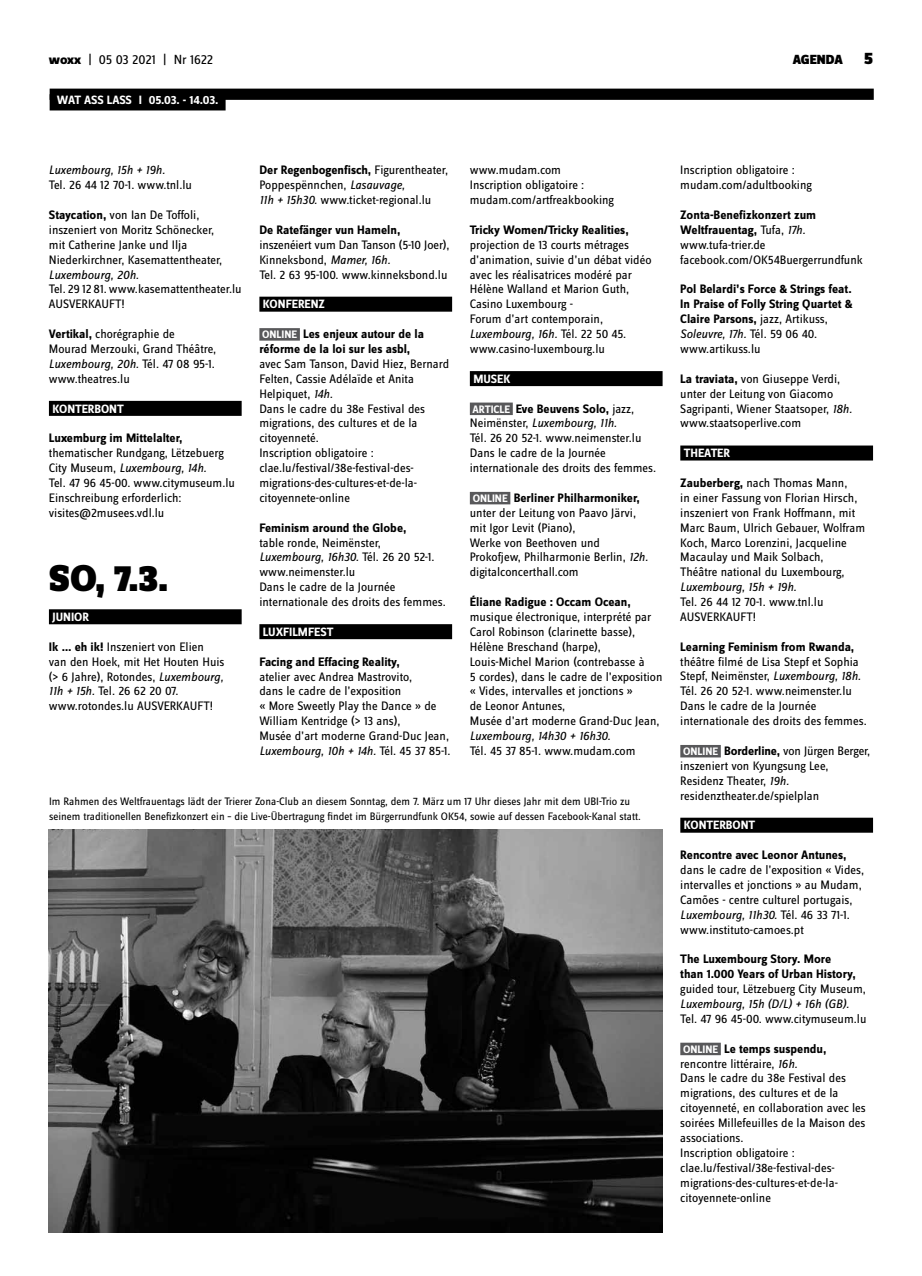
<style>
.page{position:relative;width:922px;height:1276px;background:#fff}
.page>*{position:absolute;margin:0;border:0;box-sizing:border-box;transform-origin:0 0}
.t1{font:900 38.75px "Zine Slab Dis";color:#000}
.t2{font:13.75px "Zine Sans Dis";letter-spacing:-.01em;color:#000}
.t3{font:900 13.75px "Zine Sans Dis";color:#000}
.t4{font:12.75px/14.9px "Zine Sans Dis";color:#000}
.t5{font:700 12.75px/14.9px "Zine Sans Dis";color:#000}
.t6{font:italic 12.75px "Zine Sans Dis";color:#000}
.t7{font:700 12.5px "Zine Sans Dis";color:#fff}
.t8{font:11.25px/14.9px "Zine Sans Dis";color:#000}
.s1{font-weight:800}
.s2{font-size:17.5px}
.s3{font-weight:700}
.s4{font-style:italic}
.s5{font-size:11.25px;color:#fff}
.s6{font-weight:700;font-size:11.25px;color:#fff}
.s7{font-weight:400}
.s8{font-weight:400;font-style:italic}
</style>
<div class="page">
<div style="left:50px;top:89px;width:823px;height:11px;background:#000"></div>
<div style="left:50px;top:94px;width:175px;height:16px;background:#000"></div>
<div style="left:680px;top:445px;width:192px;height:15px;background:#000"></div>
<div style="left:680px;top:745px;width:40px;height:12px;background:#58585a"></div>
<div style="left:680px;top:817px;width:192px;height:15px;background:#000"></div>
<div style="left:680px;top:1042px;width:40px;height:13px;background:#58585a"></div>
<div style="left:469px;top:371px;width:193px;height:15px;background:#000"></div>
<div style="left:469px;top:402px;width:43px;height:13px;background:#58585a"></div>
<div style="left:469px;top:492px;width:41px;height:12px;background:#58585a"></div>
<div style="left:49px;top:401px;width:192px;height:15px;background:#000"></div>
<div style="left:49px;top:609px;width:192px;height:15px;background:#000"></div>
<div style="left:259px;top:297px;width:193px;height:15px;background:#000"></div>
<div style="left:259px;top:328px;width:41px;height:13px;background:#58585a"></div>
<div style="left:259px;top:624px;width:193px;height:15px;background:#000"></div>
<img style="left:49px;top:829px;width:613px;height:403px">
<p class="t2" style="left:49px;top:53px;width:166px"><span class="s1">woxx</span> | 05 03 2021 | Nr 1622</p>
<p class="t3" style="left:792px;top:52px;width:82px">AGENDA <span class="s2">5</span></p>
<p class="t7" style="left:57px;top:93px;width:35px">WAT ASS</p>
<p class="t7" style="left:107px;top:93px;width:12px">LASS</p>
<p class="t7" style="left:139px;top:93px;width:81px">I 05.03. - 14.03.</p>
<p class="t4" style="left:259px;top:163px;width:190px"><span class="s3">Der Regenbogenfisch,</span> Figurentheater,<br>Poppespënnchen, <span class="s4">Lasauvage,<br>11h + 15h30.</span> www.ticket-regional.lu</p>
<p class="t5" style="left:259px;top:223px;width:143px">De Ratefänger vun Hameln,</p>
<p class="t4" style="left:259px;top:238px;width:191px">inszenéiert vum Dan Tanson (5-10 Joer),<br>Kinneksbond, <span class="s4">Mamer, 16h.<br></span>Tel. 2 63 95-100. www.kinneksbond.lu</p>
<p class="t7" style="left:263px;top:298px;width:64px">konferenz</p>
<p class="t5" style="left:259px;top:327px;width:166px"><span class="s5">ONLINE</span> Les enjeux autour de la réforme de la loi sur les asbl,</p>
<p class="t4" style="left:259px;top:357px;width:191px">avec Sam Tanson, David Hiez, Bernard<br>Felten, Cassie Adélaïde et Anita<br>Helpiquet, <span class="s4">14h.<br></span>Dans le cadre du 38e Festival des migrations, des cultures et de la citoyenneté.<br>Inscription obligatoire : clae.lu/festival/38e-festival-des&shy;migrations-des-cultures-et-de-la&shy;citoyennete-online</p>
<p class="t5" style="left:259px;top:520px;width:148px">Feminism around the Globe,</p>
<p class="t4" style="left:259px;top:535px;width:188px">table ronde, Neimënster,<br><span class="s4">Luxembourg, 16h30.</span> Tél. 26 20 52-1. www.neimenster.lu<br>Dans le cadre de la Journée internationale des droits des femmes.</p>
<p class="t7" style="left:263px;top:625px;width:69px">luxfilmfest</p>
<p class="t5" style="left:259px;top:654px;width:142px">Facing and Effacing Reality,</p>
<p class="t4" style="left:259px;top:669px;width:193px">atelier avec Andrea Mastrovito,<br>dans le cadre de l’exposition<br>« More Sweetly Play the Dance » de William Kentridge (&gt; 13 ans),<br>Musée d’art moderne Grand-Duc Jean, <span class="s4">Luxembourg, 10h + 14h.</span> Tél. 45 37 85-1.</p>
<p class="t8" style="left:49px;top:794px;width:593px">Im Rahmen des Weltfrauentags lädt der Trierer Zona-Club an diesem Sonntag, dem 7. März um 17 Uhr dieses Jahr mit dem UBI-Trio zu seinem traditionellen Benefizkonzert ein – die Live-Übertragung findet im Bürgerrundfunk OK54, sowie auf dessen Facebook-Kanal statt.</p>
<p class="t6" style="left:49px;top:163px;width:118px">Luxembourg, 15h + 19h.</p>
<p class="t4" style="left:49px;top:178px;width:145px">Tel. 26 44 12 70-1. www.tnl.lu</p>
<p class="t4" style="left:49px;top:208px;width:175px"><span class="s3">Staycation,</span> von Ian De Toffoli, inszeniert von Moritz Schönecker, mit Catherine Janke und Ilja Niederkirchner, Kasemattentheater,</p>
<p class="t6" style="left:49px;top:268px;width:91px">Luxembourg, 20h.</p>
<p class="t4" style="left:49px;top:282px;width:194px">Tel. 29 12 81.www.kasemattentheater.lu<br>AUSVERKAUFT!</p>
<p class="t4" style="left:49px;top:327px;width:169px"><span class="s3">Vertikal,</span> chorégraphie de<br>Mourad Merzouki, Grand Théâtre,<br><span class="s4">Luxembourg, 20h.</span> Tél. 47 08 95-1. www.theatres.lu</p>
<p class="t7" style="left:52px;top:402px;width:70px">konterbont</p>
<p class="t5" style="left:49px;top:431px;width:135px">Luxemburg im Mittelalter,</p>
<p class="t4" style="left:49px;top:446px;width:187px">thematischer Rundgang, Lëtzebuerg<br>City Museum, <span class="s4">Luxembourg, 14h.<br></span>Tel. 47 96 45-00. www.citymuseum.lu<br>Einschreibung erforderlich: visites@2musees.vdl.lu</p>
<p class="t4" style="left:469px;top:163px;width:146px">www.mudam.com<br>Inscription obligatoire : mudam.com/artfreakbooking</p>
<p class="t5" style="left:469px;top:223px;width:160px">Tricky Women/Tricky Realities,</p>
<p class="t4" style="left:469px;top:238px;width:183px">projection de 13 courts métrages d’animation, suivie d’un débat vidéo avec les réalisatrices modéré par<br>Hélène Walland et Marion Guth,<br>Casino Luxembourg -<br>Forum d’art contemporain,<br><span class="s4">Luxembourg, 16h.</span> Tél. 22 50 45. www.casino-luxembourg.lu</p>
<p class="t7" style="left:473px;top:372px;width:39px">musek</p>
<p class="t4" style="left:469px;top:401px;width:188px"><span class="s6">ARTICLE</span> <span class="s3">Eve Beuvens Solo,</span> jazz,<br>Neimënster, <span class="s4">Luxembourg, 11h.<br></span>Tél. 26 20 52-1. www.neimenster.lu<br>Dans le cadre de la Journée internationale des droits des femmes.</p>
<p class="t4" style="left:469px;top:491px;width:180px"><span class="s6">ONLINE</span> <span class="s3">Berliner Philharmoniker, </span>unter der Leitung von Paavo Järvi, mit Igor Levit (Piano),<br>Werke von Beethoven und<br>Prokofjew, Philharmonie Berlin, <span class="s4">12h. </span>digitalconcerthall.com</p>
<p class="t5" style="left:469px;top:595px;width:162px">Éliane Radigue : Occam Ocean,</p>
<p class="t4" style="left:469px;top:610px;width:194px">musique électronique, interprété par Carol Robinson (clarinette basse), Hélène Breschand (harpe), Louis-Michel Marion (contrebasse à<br>5 cordes), dans le cadre de l’exposition « Vides, intervalles et jonctions »<br>de Leonor Antunes,<br>Musée d’art moderne Grand-Duc Jean,</p>
<p class="t6" style="left:470px;top:729px;width:142px">Luxembourg, 14h30 + 16h30.</p>
<p class="t4" style="left:470px;top:744px;width:167px">Tél. 45 37 85-1. www.mudam.com</p>
<h1 class="t1" style="left:49px;top:557px;width:120px">So, 7.3.</h1>
<p class="t7" style="left:52px;top:610px;width:36px">junior</p>
<p class="t4" style="left:49px;top:639px;width:177px"><span class="s3">Ik … eh ik!</span> Inszeniert von Elien van den Hoek, mit Het Houten Huis (&gt; 6 Jahre), Rotondes, <span class="s4">Luxembourg,<br>11h + 15h.</span> Tel. 26 62 20 07. www.rotondes.lu AUSVERKAUFT!</p>
<p class="t4" style="left:680px;top:163px;width:133px">Inscription obligatoire : mudam.com/adultbooking</p>
<p class="t4" style="left:680px;top:208px;width:184px"><span class="s3">Zonta-Benefizkonzert zum<br>Weltfrauentag,</span> Tufa, <span class="s4">17h. </span>www.tufa-trier.de facebook.com/OK54Buergerrundfunk</p>
<p class="t5" style="left:680px;top:282px;width:174px">Pol Belardi’s Force &amp; Strings feat.<br>In Praise of Folly String Quartet &amp;<br>Claire Parsons, <span class="s7">jazz, Artikuss,<br></span><span class="s8">Soleuvre, 17h.</span> <span class="s7">Tél. 59 06 40. www.artikuss.lu</span></p>
<p class="t4" style="left:680px;top:372px;width:173px"><span class="s3">La traviata,</span> von Giuseppe Verdi, unter der Leitung von Giacomo<br>Sagripanti, Wiener Staatsoper, <span class="s4">18h. </span>www.staatsoperlive.com</p>
<p class="t7" style="left:683px;top:447px;width:46px">th eater</p>
<p class="t4" style="left:680px;top:476px;width:186px"><span class="s3">Zauberberg,</span> nach Thomas Mann,<br>in einer Fassung von Florian Hirsch, inszeniert von Frank Hoffmann, mit Marc Baum, Ulrich Gebauer, Wolfram Koch, Marco Lorenzini, Jacqueline Macaulay und Maik Solbach,<br>Théâtre national du Luxembourg,</p>
<p class="t6" style="left:680px;top:580px;width:118px">Luxembourg, 15h + 19h.</p>
<p class="t4" style="left:680px;top:595px;width:145px">Tel. 26 44 12 70-1. www.tnl.lu<br>AUSVERKAUFT!</p>
<p class="t5" style="left:680px;top:640px;width:175px">Learning Feminism from Rwanda,</p>
<p class="t4" style="left:680px;top:654px;width:188px">théâtre filmé de Lisa Stepf et Sophia Stepf, Neimënster, <span class="s4">Luxembourg, 18h.<br></span>Tél. 26 20 52-1. www.neimenster.lu Dans le cadre de la Journée internationale des droits des femmes.</p>
<p class="t4" style="left:680px;top:744px;width:191px"><span class="s6">ON LINE</span> <span class="s3">Borderline,</span> von Jürgen Berger, inszeniert von Kyungsung Lee,<br>Residenz Theater, <span class="s4">19h. </span>residenztheater.de/spielplan</p>
<p class="t7" style="left:683px;top:819px;width:70px">konterbont</p>
<p class="t5" style="left:680px;top:848px;width:168px">Rencontre avec Leonor Antunes,</p>
<p class="t4" style="left:680px;top:863px;width:185px">dans le cadre de l’exposition « Vides, intervalles et jonctions » au Mudam, Camões - centre culturel portugais, <span class="s4">Luxembourg, 11h30.</span> Tél. 46 33 71-1. www.instituto-camoes.pt</p>
<p class="t5" style="left:680px;top:952px;width:177px">The Luxembourg Story. More than 1.000 Years of Urban History,</p>
<p class="t4" style="left:680px;top:982px;width:187px">guided tour, Lëtzebuerg City Museum,</p>
<p class="t6" style="left:680px;top:997px;width:170px">Luxembourg, 15h (D/L) + 16h (GB).</p>
<p class="t4" style="left:680px;top:1011px;width:187px">Tel. 47 96 45-00. www.citymuseum.lu</p>
<p class="t4" style="left:680px;top:1041px;width:187px"><span class="s6">ONLINE</span> <span class="s3">Le temps suspendu, </span>rencontre littéraire, <span class="s4">16h.<br></span>Dans le cadre du 38e Festival des migrations, des cultures et de la citoyenneté, en collaboration avec les soirées Millefeuilles de la Maison des associations.<br>Inscription obligatoire : clae.lu/festival/38e-festival-des&shy;migrations-des-cultures-et-de-la&shy;citoyennete-online</p>
</div>
